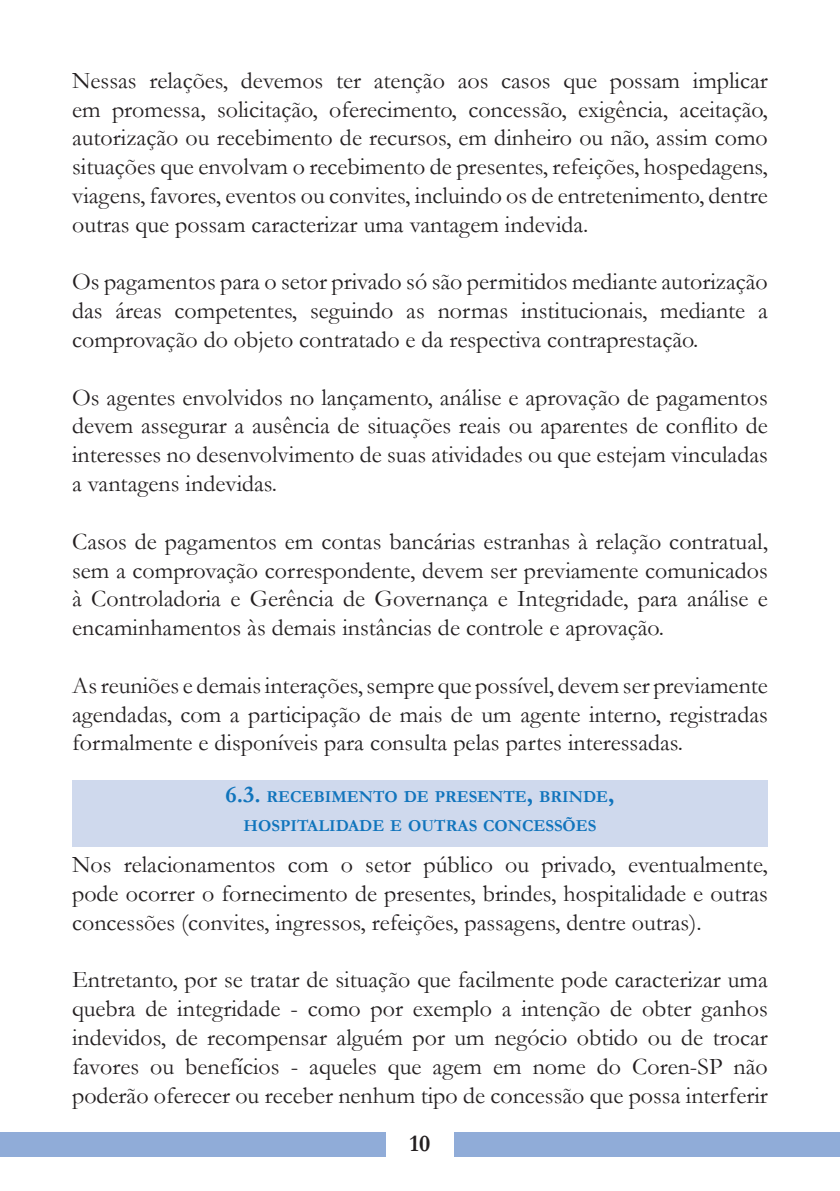
<style>
.page{position:relative;width:840px;height:1191px;background:#fff}
.page>*{position:absolute;margin:0;border:0;box-sizing:border-box;transform-origin:0 0}
.t1{font:24px/28.8px "Garamond";color:#231f20;text-align:justify}
.t2{font:700 24px "Garamond";color:#231f20}
.t3{font:700 16.8px "Garamond";color:#1074bc}
.s1{font-size:24px}
</style>
<div class="page">
<div style="left:0;top:1132px;width:839px;height:25px;background:#90acd8"></div>
<div style="left:386px;top:1119px;width:67px;height:49px;background:#fff"></div>
<div style="left:72px;top:780px;width:695px;height:67px;background:#cfd9ed"></div>
<p class="t1" style="left:72px;top:65px;width:697px">Nessas relações, devemos ter atenção aos casos que possam implicar em promessa, solicitação, oferecimento, concessão, exigência, aceitação, autorização ou recebimento de recursos, em dinheiro ou não, assim como situações que envolvam o recebimento de presentes, refeições, hospedagens, viagens, favores, eventos ou convites, incluindo os de entretenimento, dentre outras que possam caracterizar uma vantagem indevida.</p>
<p class="t1" style="left:72px;top:267px;width:697px">Os pagamentos para o setor privado só são permitidos mediante autorização das áreas competentes, seguindo as normas institucionais, mediante a comprovação do objeto contratado e da respectiva contraprestação.</p>
<p class="t1" style="left:72px;top:382px;width:697px">Os agentes envolvidos no lançamento, análise e aprovação de pagamentos devem assegurar a ausência de situações reais ou aparentes de conflito de interesses no desenvolvimento de suas atividades ou que estejam vinculadas a vantagens indevidas.</p>
<p class="t1" style="left:72px;top:526px;width:697px">Casos de pagamentos em contas bancárias estranhas à relação contratual, sem a comprovação correspondente, devem ser previamente comunicados à Controladoria e Gerência de Governança e Integridade, para análise e encaminhamentos às demais instâncias de controle e aprovação.</p>
<p class="t1" style="left:72px;top:670px;width:697px">As reuniões e demais interações, sempre que possível, devem ser previamente agendadas, com a participação de mais de um agente interno, registradas formalmente e disponíveis para consulta pelas partes interessadas.</p>
<p class="t3" style="left:225px;top:785px;width:390px"><span class="s1">6.3.</span> RECEBIMENTO DE PRESENTE<span class="s1">,</span> BRINDE<span class="s1">,</span></p>
<p class="t3" style="left:243px;top:814px;width:105px">HOSPITALIDAD</p>
<p class="t3" style="left:372px;top:814px;width:225px">E E OUTRAS CONCESSÕES</p>
<p class="t1" style="left:72px;top:849px;width:697px">Nos relacionamentos com o setor público ou privado, eventualmente, pode ocorrer o fornecimento de presentes, brindes, hospitalidade e outras concessões (convites, ingressos, refeições, passagens, dentre outras).</p>
<p class="t1" style="left:72px;top:965px;width:697px">Entretanto, por se tratar de situação que facilmente pode caracterizar uma quebra de integridade - como por exemplo a intenção de obter ganhos indevidos, de recompensar alguém por um negócio obtido ou de trocar favores ou benefícios - aqueles que agem em nome do Coren-SP não poderão oferecer ou receber nenhum tipo de concessão que possa interferir</p>
<p class="t2" style="left:409px;top:1127px;width:22px">10</p>
</div>
